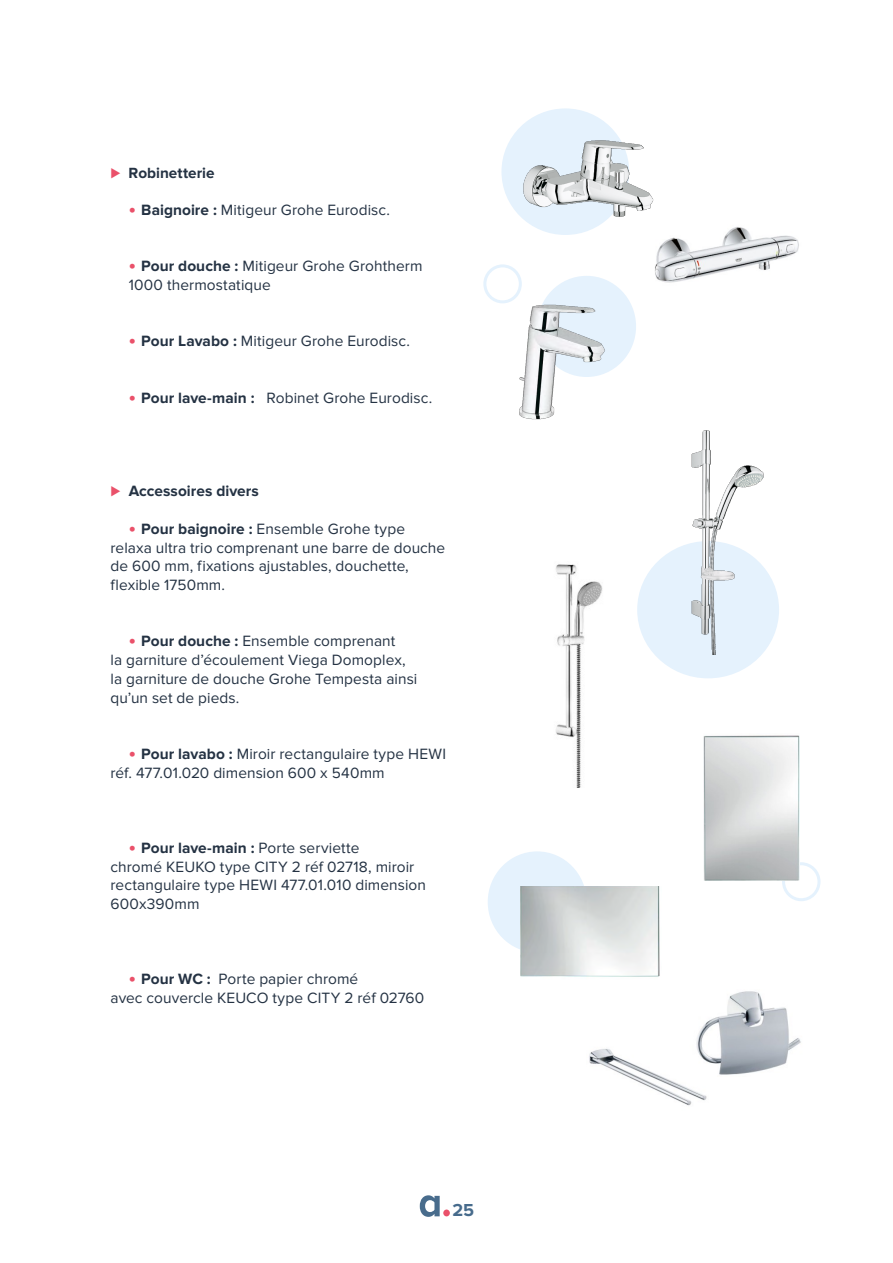
<style>
.page{position:relative;width:893px;height:1263px;background:#fff}
.page>*{position:absolute;margin:0;border:0;box-sizing:border-box;transform-origin:0 0}
.t1{font:700 18px "Proxima Nova";color:#476b8c}
.t2{font:15.45px/18.8px "Proxima Nova";letter-spacing:.005em;color:#243243}
.t3{font:700 15.45px "Proxima Nova";color:#243243}
.t4{font:700 15.3px "Proxima Nova";letter-spacing:.005em;color:#243243}
.s1{font-family:"Proxima Nova Extrabld";font-weight:400;font-size:16.65px;color:#ea516a}
.s2{font-family:"Proxima Nova Extrabld";font-size:19.8px;color:#ea516a}
.s3{font-weight:700}
</style>
<div class="page">
<svg style="left:420px;top:1195px;width:20px;height:22px"></svg>
<div style="left:443px;top:1209px;width:7px;height:7px;background:#ea516b;border-radius:50%"></div>
<div style="left:501px;top:108px;width:128px;height:127px;background:#e5f2fd;border-radius:50%"></div>
<div style="left:637px;top:541px;width:142px;height:137px;background:#e5f2fd;border-radius:50%"></div>
<div style="left:537px;top:276px;width:99px;height:101px;background:#e5f2fd;border-radius:50%"></div>
<div style="left:488px;top:851px;width:99px;height:101px;background:#e5f2fd;border-radius:50%"></div>
<div style="left:483px;top:264px;width:39px;height:39px;border:3px solid #e5f2fd;border-radius:50%"></div>
<div style="left:782px;top:862px;width:38px;height:39px;border:3px solid #e5f2fd;border-radius:50%"></div>
<img style="left:523px;top:140px;width:131px;height:77px">
<img style="left:655px;top:227px;width:144px;height:56px">
<img style="left:519px;top:303px;width:86px;height:117px">
<img style="left:691px;top:430px;width:74px;height:224px">
<img style="left:556px;top:564px;width:47px;height:224px">
<img style="left:703px;top:735px;width:96px;height:145px">
<img style="left:521px;top:887px;width:139px;height:90px">
<img style="left:589px;top:1049px;width:118px;height:57px">
<img style="left:690px;top:991px;width:111px;height:86px">
<p class="t4" style="left:111px;top:164px;width:106px"><span class="s1">⊲</span> Robinetterie</p>
<p class="t2" style="left:129px;top:201px;width:263px"><span class="s2">•</span> <span class="s3">Baignoire :</span> Mitigeur Grohe Eurodisc.</p>
<p class="t2" style="left:129px;top:257px;width:295px"><span class="s2">•</span> <span class="s3">Pour douche :</span> Mitigeur Grohe Grohtherm<br>1000 thermostatique</p>
<p class="t2" style="left:129px;top:332px;width:283px"><span class="s2">•</span> <span class="s3">Pour Lavabo :</span> Mitigeur Grohe Eurodisc.</p>
<p class="t2" style="left:129px;top:388px;width:305px"><span class="s2">•</span> <span class="s3">Pour lave-main :</span> Robinet Grohe Eurodisc.</p>
<p class="t3" style="left:111px;top:482px;width:150px"><span class="s1">⊲</span> Accessoires divers</p>
<p class="t2" style="left:111px;top:520px;width:336px;text-indent:18px"><span class="s2">•</span> <span class="s3">Pour baignoire :</span> Ensemble Grohe type relaxa ultra trio comprenant une barre de douche de 600 mm, fixations ajustables, douchette, flexible 1750mm.</p>
<p class="t2" style="left:111px;top:632px;width:308px;text-indent:18px"><span class="s2">•</span> <span class="s3">Pour douche :</span> Ensemble comprenant<br>la garniture d’écoulement Viega Domoplex, la garniture de douche Grohe Tempesta ainsi qu’un set de pieds.</p>
<p class="t2" style="left:111px;top:745px;width:337px;text-indent:18px"><span class="s2">•</span> <span class="s3">Pour lavabo :</span> Miroir rectangulaire type HEWI réf. 477.01.020 dimension 600 x 540mm</p>
<p class="t2" style="left:111px;top:838px;width:317px;text-indent:18px"><span class="s2">•</span> <span class="s3">Pour lave-main :</span> Porte serviette<br>chromé KEUKO type CITY 2 réf 02718, miroir rectangulaire type HEWI 477.01.010 dimension 600x390mm</p>
<p class="t2" style="left:111px;top:970px;width:315px;text-indent:18px"><span class="s2">•</span> <span class="s3">Pour WC :</span> Porte papier chromé<br>avec couvercle KEUCO type CITY 2 réf 02760</p>
<p class="t1" style="left:452px;top:1200px;width:23px">25</p>
</div>
